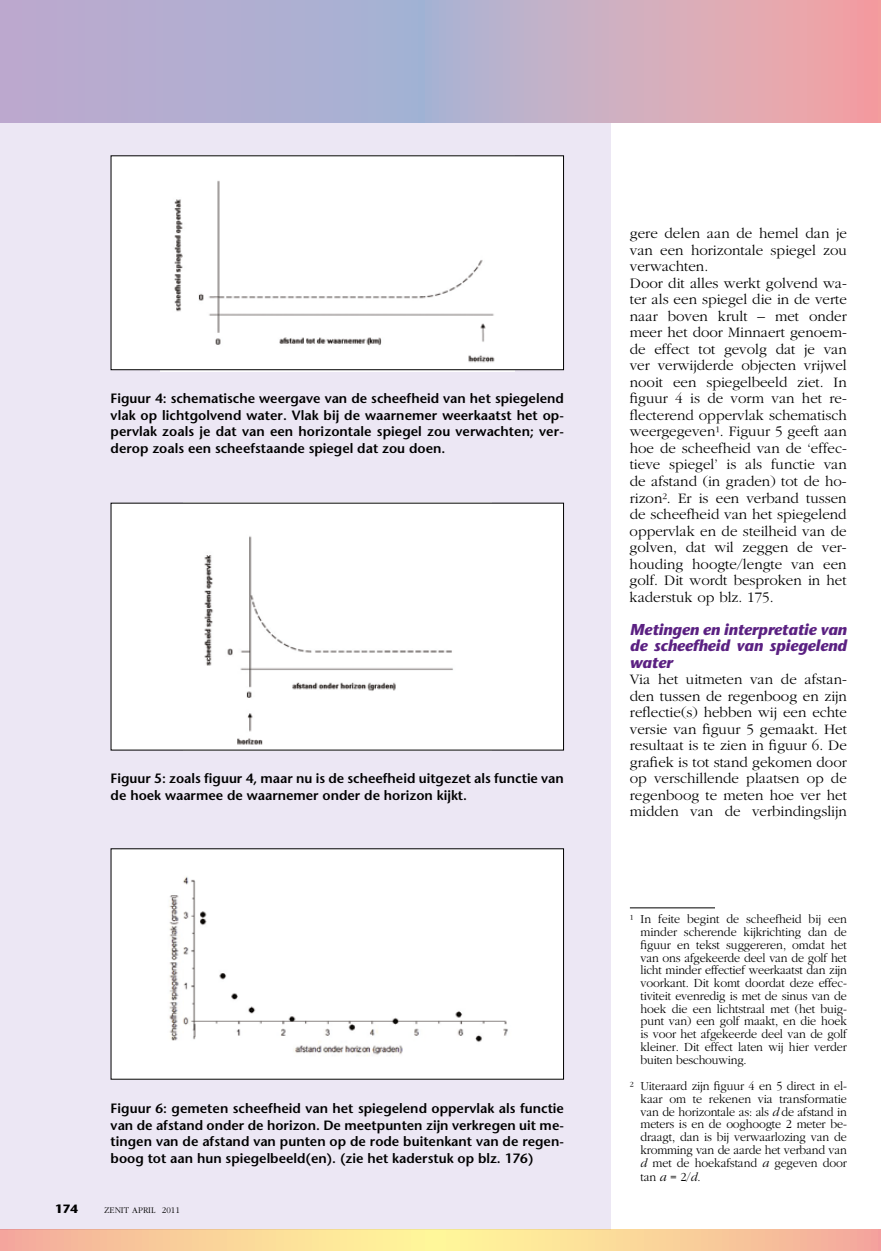
<style>
.page{position:relative;width:881px;height:1251px;background:#fff}
.page>*{position:absolute;margin:0;border:0;box-sizing:border-box;transform-origin:0 0}
.t1{font:italic 700 15.75px/16.5px "Stone Sans";letter-spacing:-.01em;color:#5b2182;text-align:justify}
.t2{font:300 15px/16.5px "Garamond";color:#000}
.t3{font:600 13.5px/16.5px "Stone Sans";color:#000;text-align:justify}
.t4{font:300 12.75px/12.8px "Garamond";letter-spacing:-.01em;color:#000;text-align:justify}
.t5{font:700 12px "Stone Sans";color:#000}
.t6{font:300 9px "Garamond";color:#000}
.s1{font-style:italic}
</style>
<div class="page">
<div style="left:0;top:123px;width:610px;height:1106px;background:#ece7f4"></div>
<div style="left:111px;top:156px;width:452px;height:213px;background:#fff"></div>
<img style="left:160px;top:180px;width:354px;height:191px">
<div style="left:111px;top:155px;width:452px;height:215px;border:1px solid #000"></div>
<div style="left:111px;top:503px;width:452px;height:247px;background:#fff"></div>
<img style="left:204px;top:536px;width:249px;height:209px">
<div style="left:111px;top:848px;width:452px;height:230px;background:#fff"></div>
<img style="left:169px;top:876px;width:339px;height:180px">
<svg style="left:0;top:1229px;width:880px;height:21px"></svg>
<hr style="left:629px;top:907px;width:85px;height:1px;background:#000">
<svg style="left:0;top:0;width:880px;height:123px"></svg>
<p class="t3" style="left:111px;top:390px;width:454px">Figuur 4: schematische weergave van de scheefheid van het spiegelend vlak op lichtgolvend water. Vlak bij de waarnemer weerkaatst het op&shy;pervlak zoals je dat van een horizontale spiegel zou verwachten; ver&shy;derop zoals een scheefstaande spiegel dat zou doen.</p>
<p class="t3" style="left:111px;top:770px;width:454px">Figuur 5: zoals figuur 4, maar nu is de scheefheid uitgezet als functie van de hoek waarmee de waarnemer onder de horizon kijkt.</p>
<p class="t3" style="left:111px;top:1100px;width:454px">Figuur 6: gemeten scheefheid van het spiegelend oppervlak als functie van de afstand onder de horizon. De meetpunten zijn verkregen uit me&shy;tingen van de afstand van punten op de rode buitenkant van de regen&shy;boog tot aan hun spiegelbeeld(en). (zie het kaderstuk op blz. 176)</p>
<p class="t5" style="left:55px;top:1200px;width:24px">174</p>
<p class="t6" style="left:104px;top:1204px;width:77px">ZENIT april 2011</p>
<p class="t2" style="left:629px;top:225px;width:219px">gere delen aan de hemel dan je van een horizontale spiegel zou verwachten.<br>Door dit alles werkt golvend wa&shy;ter als een spiegel die in de verte naar boven krult – met onder meer het door Minnaert genoem&shy;de effect tot gevolg dat je van ver verwijderde objecten vrijwel nooit een spiegelbeeld ziet. In figuur 4 is de vorm van het re&shy;flecterend oppervlak schematisch weergegeven¹. Figuur 5 geeft aan hoe de scheefheid van de ‘effec&shy;tieve spiegel’ is als functie van de afstand (in graden) tot de ho&shy;rizon². Er is een verband tussen de scheefheid van het spiegelend oppervlak en de steilheid van de golven, dat wil zeggen de ver&shy;houding hoogte/lengte van een golf. Dit wordt besproken in het kaderstuk op blz. 175.</p>
<p class="t1" style="left:629px;top:620px;width:218px">Metingen en interpretatie van de scheefheid van spiegelend water</p>
<p class="t2" style="left:629px;top:671px;width:218px;text-align:justify">Via het uitmeten van de afstan&shy;den tussen de regenboog en zijn reflectie(s) hebben wij een echte versie van figuur 5 gemaakt. Het resultaat is te zien in figuur 6. De grafiek is tot stand gekomen door op verschillende plaatsen op de regenboog te meten hoe ver het midden van de verbindingslijn</p>
<p class="t4" style="left:640px;top:913px;width:208px;text-indent:-11px">¹ In feite begint de scheefheid bij een minder scherende kijkrichting dan de figuur en tekst suggereren, omdat het van ons afgekeerde deel van de golf het licht minder effectief weerkaatst dan zijn voorkant. Dit komt doordat deze effec&shy;tiviteit evenredig is met de sinus van de hoek die een lichtstraal met (het buig&shy;punt van) een golf maakt, en die hoek is voor het afgekeerde deel van de golf kleiner. Dit effect laten wij hier verder buiten beschouwing.</p>
<p class="t4" style="left:640px;top:1079px;width:208px;text-indent:-11px">² Uiteraard zijn figuur 4 en 5 direct in el&shy;kaar om te rekenen via transformatie van de horizontale as: als <span class="s1">d</span> de afstand in meters is en de ooghoogte 2 meter be&shy;draagt, dan is bij verwaarlozing van de kromming van de aarde het verband van <span class="s1">d</span> met de hoekafstand <span class="s1">a</span> gegeven door tan <span class="s1">a</span> = 2/<span class="s1">d</span>.</p>
</div>
